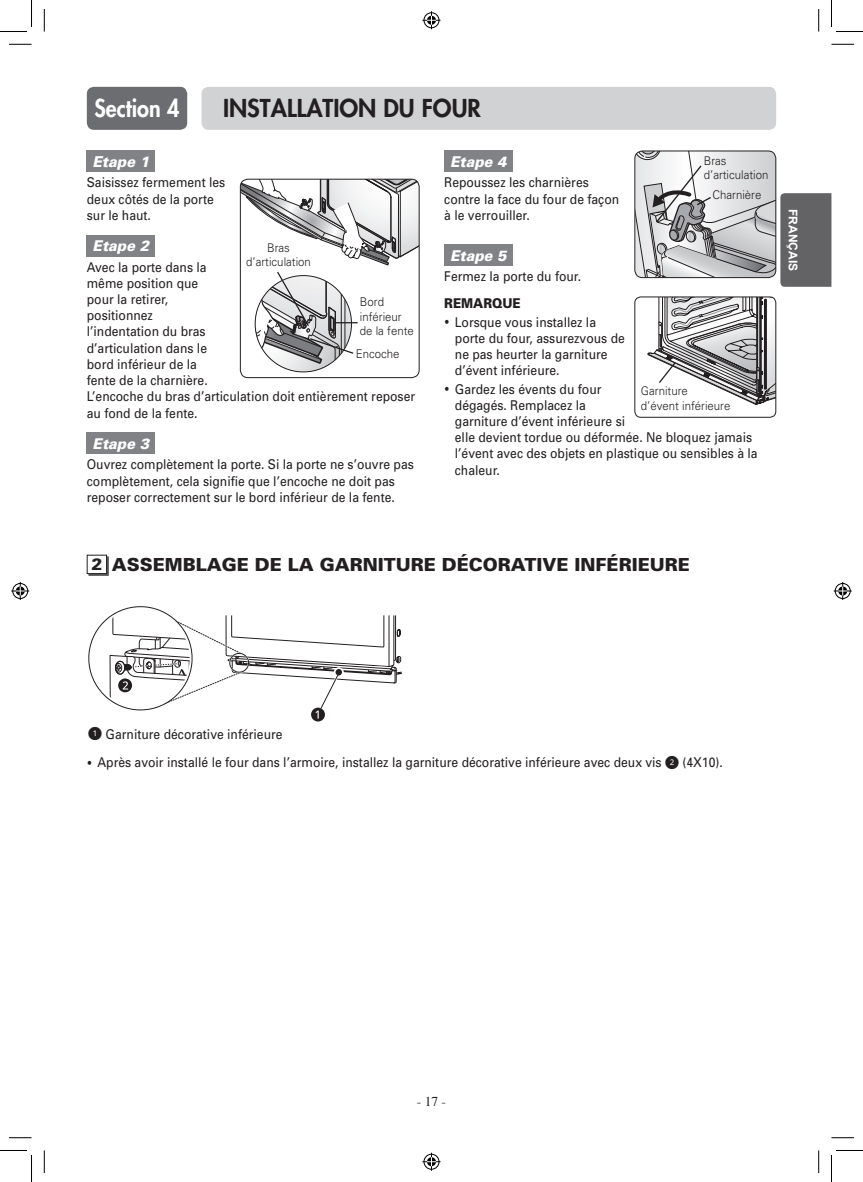
<style>
.page{position:relative;width:863px;height:1182px;background:#fff}
.page>*{position:absolute;margin:0;border:0;box-sizing:border-box;transform-origin:0 0}
.t1{font:800 24px "Futura";color:#231f20}
.t2{font:800 24px "Futura";color:#fff;scale:.9 1}
.t3{font:900 18px "Univers";color:#231f20}
.t4{font:italic 900 15px "Univers";color:#fff;scale:.95 1}
.t5{font:italic 900 14.85px "Univers";color:#fff;scale:.95 1}
.t6{font:13.5px/16.2px "Univers";color:#231f20;scale:.9 1}
.t7{font:900 13.5px "Univers";color:#231f20;scale:.9 1}
.t8{font:13.5px "Times";color:#231f20}
.t9{font:300 12px/14.4px "Univers";color:#231f20;scale:.95 1}
.t10{font:700 12px "Arial";color:#fff}
.s1{font-size:16.5px}
.s2{font-family:"LG Number";font-size:15px}
</style>
<div class="page">
<div style="left:87px;top:87px;width:100px;height:43px;background:#6c6d70;border-radius:7px"></div>
<div style="left:201px;top:87px;width:575px;height:43px;background:#d1d2d4;border-radius:7px"></div>
<div style="left:87px;top:151px;width:68px;height:21px;background:#808285"></div>
<div style="left:87px;top:235px;width:68px;height:21px;background:#808285"></div>
<div style="left:87px;top:432px;width:68px;height:22px;background:#808285"></div>
<div style="left:444px;top:151px;width:68px;height:21px;background:#808285"></div>
<div style="left:444px;top:245px;width:68px;height:21px;background:#808285"></div>
<svg style="left:240px;top:179px;width:179px;height:198px"></svg>
<div style="left:240px;top:179px;width:179px;height:199px;border:1px solid #231f20;border-radius:8px"></div>
<svg style="left:634px;top:151px;width:197px;height:136px"></svg>
<div style="left:634px;top:151px;width:142px;height:127px;border:1px solid #231f20;border-radius:8px"></div>
<svg style="left:647px;top:298px;width:127px;height:107px"></svg>
<div style="left:634px;top:296px;width:142px;height:121px;border:1px solid #231f20;border-radius:6px"></div>
<svg style="left:89px;top:556px;width:20px;height:19px"></svg>
<div style="left:87px;top:555px;width:19px;height:18px;background:#fff"></div>
<div style="left:87px;top:554px;width:20px;height:20px;border:1px solid #231f20"></div>
<svg style="left:88px;top:606px;width:313px;height:115px"></svg>
<svg style="left:9px;top:44px;width:23px;height:1px"></svg>
<svg style="left:831px;top:44px;width:22px;height:1px"></svg>
<svg style="left:9px;top:1137px;width:23px;height:1px"></svg>
<svg style="left:831px;top:1137px;width:22px;height:1px"></svg>
<svg style="left:44px;top:9px;width:1px;height:23px"></svg>
<svg style="left:44px;top:1150px;width:1px;height:22px"></svg>
<svg style="left:818px;top:9px;width:1px;height:23px"></svg>
<svg style="left:818px;top:1150px;width:1px;height:22px"></svg>
<svg style="left:0;top:0;width:32px;height:32px"></svg>
<svg style="left:0;top:1150px;width:32px;height:31px"></svg>
<svg style="left:831px;top:0;width:31px;height:32px"></svg>
<svg style="left:831px;top:1150px;width:31px;height:31px"></svg>
<svg style="left:422px;top:11px;width:18px;height:18px"></svg>
<svg style="left:422px;top:1152px;width:18px;height:18px"></svg>
<svg style="left:11px;top:582px;width:18px;height:18px"></svg>
<svg style="left:833px;top:582px;width:18px;height:18px"></svg>
<h1 class="t2" style="left:94px;top:92px;width:96px">Section 4</h1>
<h1 class="t1" style="left:223px;top:92px;width:259px">INSTALLATION DU FOUR</h1>
<p class="t4" style="left:92px;top:152px;width:61px">Etape 1</p>
<p class="t6" style="left:87px;top:174px;width:155px">Saisissez fermement les deux côtés de la porte sur le haut.</p>
<p class="t5" style="left:93px;top:236px;width:61px">Etape 2</p>
<p class="t6" style="left:87px;top:258px;width:366px">Avec la porte dans la<br>même position que<br>pour la retirer,<br>positionnez<br>l’indentation du bras<br>d’articulation dans le<br>bord inférieur de la<br>fente de la charnière.<br>L’encoche du bras d’articulation doit entièrement reposer au fond de la fente.</p>
<p class="t5" style="left:93px;top:434px;width:61px">Etape 3</p>
<p class="t6" style="left:87px;top:456px;width:365px">Ouvrez complètement la porte. Si la porte ne s’ouvre pas complètement, cela signifie que l’encoche ne doit pas reposer correctement sur le bord inférieur de la fente.</p>
<p class="t5" style="left:450px;top:152px;width:61px">Etape 4</p>
<p class="t6" style="left:444px;top:174px;width:196px">Repoussez les charnières contre la face du four de façon à le verrouiller.</p>
<p class="t5" style="left:450px;top:246px;width:61px">Etape 5</p>
<p class="t6" style="left:444px;top:268px;width:154px">Fermez la porte du four.</p>
<p class="t7" style="left:444px;top:295px;width:86px">REMARQUE</p>
<p class="t6" style="left:455px;top:313px;width:190px;text-indent:-11px">• Lorsque vous installez la porte du four, assurezvous de ne pas heurter la garniture d’évent inférieure.</p>
<p class="t6" style="left:455px;top:380px;width:338px;text-indent:-11px">• Gardez les évents du four<br>dégagés. Remplacez la<br>garniture d’évent inférieure si<br>elle devient tordue ou déformée. Ne bloquez jamais l’évent avec des objets en plastique ou sensibles à la chaleur.</p>
<p class="t9" style="left:703px;top:153px;width:70px">Bras d’articulation</p>
<p class="t9" style="left:712px;top:187px;width:53px">Charnière</p>
<p class="t9" style="left:246px;top:240px;width:70px;text-align:center">Bras d’articulation</p>
<p class="t9" style="left:360px;top:294px;width:58px">Bord inférieur de la fente</p>
<p class="t9" style="left:356px;top:346px;width:48px">Encoche</p>
<p class="t9" style="left:641px;top:383px;width:96px">Garniture<br>d’évent inférieure</p>
<p class="t10" style="left:800px;top:209px;width:63px;rotate:90deg">FRANÇAIS</p>
<h2 class="t3" style="left:91px;top:554px;width:599px"><span class="s1">2</span> ASSEMBLAGE DE LA GARNITURE DÉCORATIVE INFÉRIEURE</h2>
<p class="t6" style="left:88px;top:726px;width:217px"><span class="s2">a</span> Garniture décorative inférieure</p>
<p class="t6" style="left:87px;top:754px;width:708px">• Après avoir installé le four dans l’armoire, installez la garniture décorative inférieure avec deux vis <span class="s2">b</span> (4X10).</p>
<p class="t8" style="left:417px;top:1089px;width:31px">- 17 -</p>
</div>
